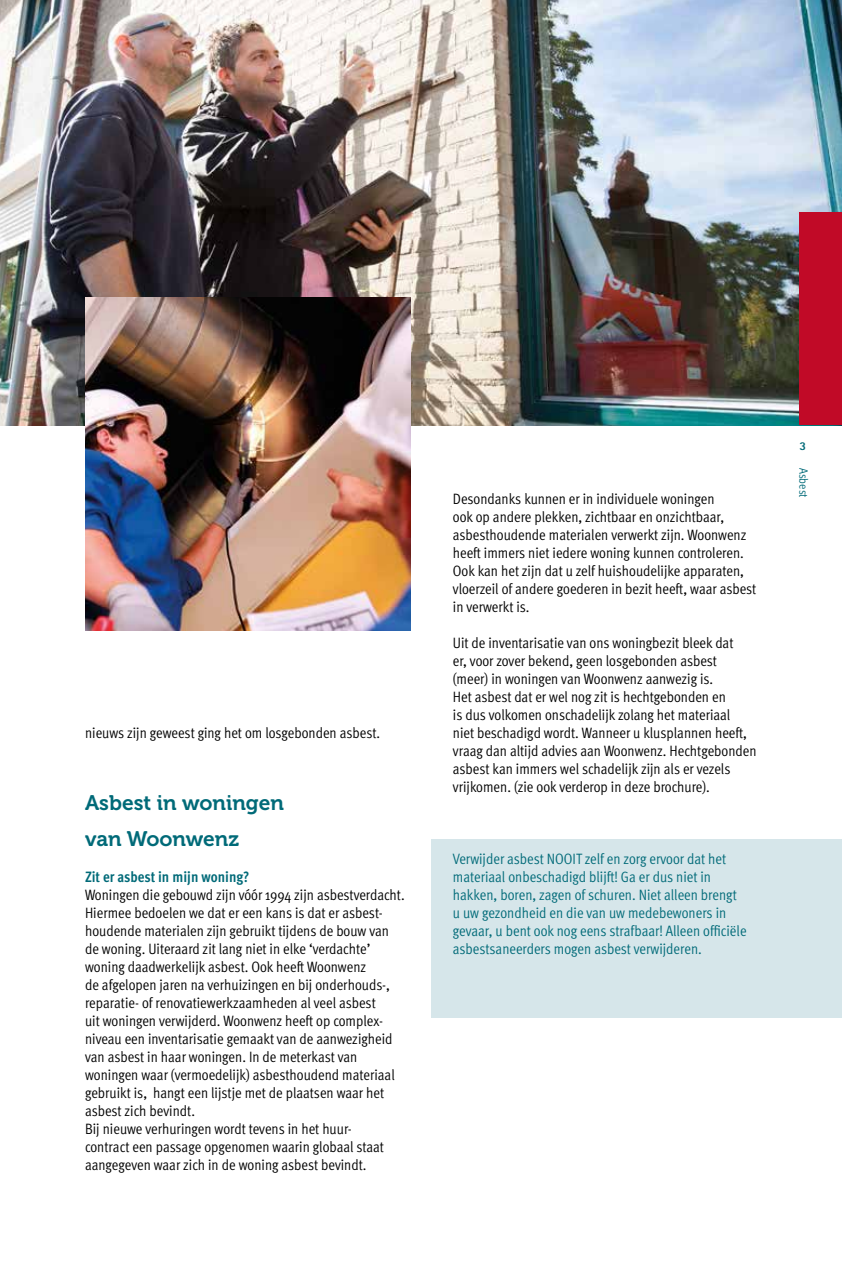
<style>
.page{position:relative;width:842px;height:1263px;background:#fff}
.page>*{position:absolute;margin:0;border:0;box-sizing:border-box;transform-origin:0 0}
.t1{font:21px/36px "Museo 700";color:#006a78}
.t2{font:15px/18px "Meta Cond Normal";color:#000}
.t3{font:15px/18px "Meta Cond Normal";color:#006a78}
.t4{font:700 15px "Meta Cond";color:#006a78}
.t5{font:12px "Meta Cond Normal";letter-spacing:-.005em;color:#006a78}
.t6{font:800 12px "Rotis Sans Serif";color:#006a78}
</style>
<div class="page">
<img style="left:0;top:0;width:842px;height:425px">
<div style="left:799px;top:213px;width:43px;height:212px;background:#c10a27"></div>
<div style="left:432px;top:839px;width:410px;height:179px;background:#d6e6ea"></div>
<img style="left:85px;top:297px;width:325px;height:333px">
<p class="t2" style="left:85px;top:724px;width:297px">nieuws zijn geweest ging het om losgebonden asbest.</p>
<h1 class="t1" style="left:85px;top:785px;width:200px">Asbest in woningen van Woonwenz</h1>
<p class="t4" style="left:85px;top:868px;width:166px">Zit er asbest in mijn woning?</p>
<p class="t2" style="left:85px;top:886px;width:321px">Woningen die gebouwd zijn vóór 1994 zijn asbestverdacht.<br>Hiermee bedoelen we dat er een kans is dat er asbest&shy;houdende materialen zijn gebruikt tijdens de bouw van de woning. Uiteraard zit lang niet in elke ‘verdachte’ woning daadwerkelijk asbest. Ook heeft Woonwenz<br>de afgelopen jaren na verhuizingen en bij onderhouds-, reparatie- of renovatiewerkzaamheden al veel asbest<br>uit woningen verwijderd. Woonwenz heeft op complex&shy;niveau een inventarisatie gemaakt van de aanwezigheid van asbest in haar woningen. In de meterkast van woningen waar (vermoedelijk) asbesthoudend materiaal gebruikt is, hangt een lijstje met de plaatsen waar het asbest zich bevindt.<br>Bij nieuwe verhuringen wordt tevens in het huur-<br>contract een passage opgenomen waarin globaal staat aangegeven waar zich in de woning asbest bevindt.</p>
<p class="t2" style="left:453px;top:490px;width:305px">Desondanks kunnen er in individuele woningen<br>ook op andere plekken, zichtbaar en onzichtbaar, asbesthoudende materialen verwerkt zijn. Woonwenz heeft immers niet iedere woning kunnen controleren.<br>Ook kan het zijn dat u zelf huishoudelijke apparaten, vloerzeil of andere goederen in bezit heeft, waar asbest in verwerkt is.</p>
<p class="t2" style="left:453px;top:634px;width:305px">Uit de inventarisatie van ons woningbezit bleek dat<br>er, voor zover bekend, geen losgebonden asbest<br>(meer) in woningen van Woonwenz aanwezig is.<br>Het asbest dat er wel nog zit is hechtgebonden en<br>is dus volkomen onschadelijk zolang het materiaal<br>niet beschadigd wordt. Wanneer u klusplannen heeft, vraag dan altijd advies aan Woonwenz. Hechtgebonden asbest kan immers wel schadelijk zijn als er vezels vrijkomen. (zie ook verderop in deze brochure).</p>
<p class="t3" style="left:453px;top:850px;width:295px">Verwijder asbest NOOIT zelf en zorg ervoor dat het materiaal onbeschadigd blijft! Ga er dus niet in hakken, boren, zagen of schuren. Niet alleen brengt u uw gezondheid en die van uw medebewoners in gevaar, u bent ook nog eens strafbaar! Alleen officiële asbestsaneerders mogen asbest verwijderen.</p>
<p class="t6" style="left:799px;top:438px;width:8px">3</p>
<p class="t5" style="left:810px;top:468px;width:31px;rotate:90deg">Asbest</p>
</div>
